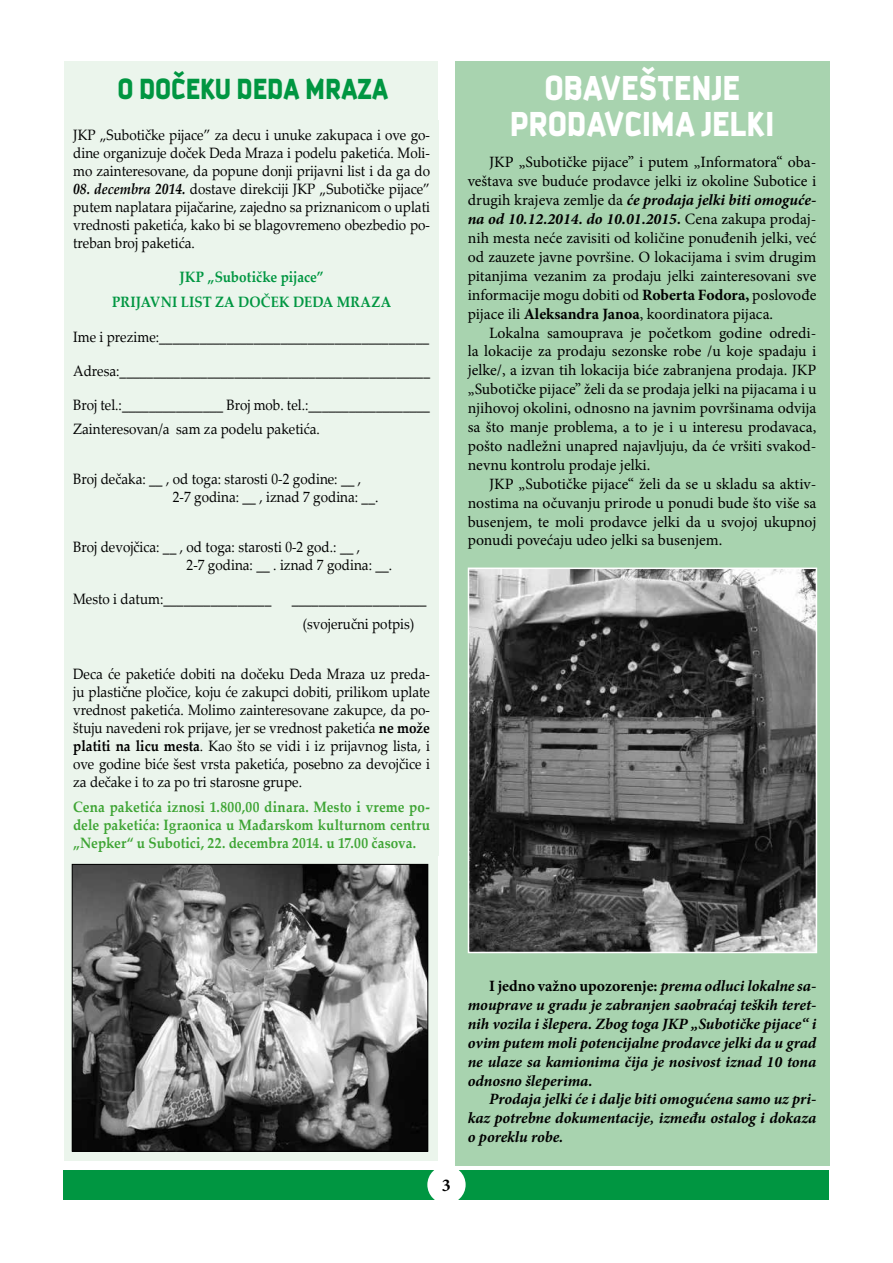
<style>
.page{position:relative;width:893px;height:1263px;background:#fff}
.page>*{position:absolute;margin:0;border:0;box-sizing:border-box;transform-origin:0 0}
.t1{font:900 37.5px/36px "Kautiva Pro";color:#fff;text-align:center;scale:.86 1}
.t2{font:900 31.5px "Kautiva Pro";color:#009641;scale:.85 1}
.t3{font:700 18px "Minion Pro";color:#000}
.t4{font:15.75px/18.9px "Minion Pro";color:#000;text-align:justify}
.t5{font:italic 700 15.75px/18.9px "Minion Pro";letter-spacing:-.005em;color:#000;text-align:justify}
.t6{font:15px/18px "Palatino Linotype";color:#000;text-align:justify;scale:.9 1}
.t7{font:700 15px/18px "Palatino Linotype";letter-spacing:.005em;color:#3fa535;text-align:justify;scale:.9 1}
.t8{font:700 15px/24.8px "Palatino Linotype";letter-spacing:.01em;color:#009641;text-align:center;scale:.9 1}
.s1{font-weight:700;font-style:italic}
.s2{font-weight:700}
.s3{font-style:normal}
</style>
<div class="page">
<div style="left:64px;top:1170px;width:765px;height:29px;background:#009641"></div>
<div style="left:427px;top:1165px;width:39px;height:39px;background:#fff;border-radius:50%"></div>
<div style="left:455px;top:61px;width:374px;height:1104px;background:#a8d3af"></div>
<img style="left:471px;top:570px;width:343px;height:380px">
<div style="left:468px;top:567px;width:349px;height:386px;border:2px solid #fff"></div>
<div style="left:64px;top:61px;width:374px;height:1100px;background:#ebf5ec"></div>
<div style="left:65px;top:120px;width:374px;height:736px;background:#ebf5ec"></div>
<img style="left:74px;top:866px;width:352px;height:283px">
<div style="left:72px;top:864px;width:356px;height:287px;border:1px solid #000"></div>
<h2 class="t2" style="left:118px;top:70px;width:320px">O DOČEKU DEDA MRAZA</h2>
<p class="t6" style="left:73px;top:125px;width:398px">JKP „Subotičke pijace” za decu i unuke zakupaca i ove go&shy;dine organizuje doček Deda Mraza i podelu paketića. Moli&shy;mo zainteresovane, da popune donji prijavni list i da ga do</p>
<p class="t6" style="left:73px;top:179px;width:398px"><span class="s1">08. decembra 2014.</span> dostave direkciji JKP „Subotičke pijace” putem naplatara pijačarine, zajedno sa priznanicom o uplati vrednosti paketića, kako bi se blagovremeno obezbedio po&shy;treban broj paketića.</p>
<p class="t8" style="left:112px;top:264px;width:312px">JKP „Subotičke pijace”<br>PRIJAVNI LIST ZA DOČEK DEDA MRAZA</p>
<p class="t6" style="left:73px;top:327px;width:397px">Ime i prezime:________________________________________</p>
<p class="t6" style="left:73px;top:361px;width:398px">Adresa:______________________________________________</p>
<p class="t6" style="left:73px;top:391px;width:398px;line-height:24.8px">Broj tel.:_______________ Broj mob. tel.:__________________<br>Zainteresovan/a sam za podelu paketića.</p>
<p class="t6" style="left:173px;top:469px;width:230px;text-indent:-100px">Broj dečaka: __ , od toga: starosti 0-2 godine: __ ,<br>2-7 godina: __ , iznad 7 godina: __.</p>
<p class="t6" style="left:187px;top:537px;width:230px;text-indent:-113px">Broj devojčica: __ , od toga: starosti 0-2 god.: __ ,<br>2-7 godina: __ . iznad 7 godina: __.</p>
<p class="t6" style="left:73px;top:589px;width:222px">Mesto i datum:________________</p>
<p class="t6" style="left:292px;top:586px;width:151px;line-height:24.8px;text-align:center">____________________ (svojeručni potpis)</p>
<p class="t6" style="left:73px;top:664px;width:398px">Deca će paketiće dobiti na dočeku Deda Mraza uz preda&shy;ju plastične pločice, koju će zakupci dobiti, prilikom uplate vrednost paketića. Molimo zainteresovane zakupce, da po&shy;štuju navedeni rok prijave, jer se vrednost paketića <span class="s2">ne može platiti na licu mesta</span>. Kao što se vidi i iz prijavnog lista, i ove godine biće šest vrsta paketića, posebno za devojčice i za dečake i to za po tri starosne grupe.</p>
<p class="t7" style="left:73px;top:797px;width:398px">Cena paketića iznosi 1.800,00 dinara. Mesto i vreme po&shy;dele paketića: Igraonica u Mađarskom kulturnom centru „Nepker“ u Subotici, 22. decembra 2014. u 17.00 časova.</p>
<h1 class="t1" style="left:510px;top:69px;width:309px">OBAVEŠTENJE<br>PRODAVCIMA JELKI</h1>
<p class="t4" style="left:468px;top:153px;width:350px;text-indent:21px">JKP „Subotičke pijace” i putem „Informatora“ oba&shy;veštava sve buduće prodavce jelki iz okoline Subotice i drugih krajeva zemlje da <span class="s1">će prodaja jelki biti omoguće&shy;na od 10.12.2014. do 10.01.2015.</span> Cena zakupa prodaj&shy;nih mesta neće zavisiti od količine ponuđenih jelki, već od zauzete javne površine. O lokacijama i svim drugim pitanjima vezanim za prodaju jelki zainteresovani sve informacije mogu dobiti od <span class="s2">Roberta Fodora,</span> poslovođe pijace ili <span class="s2">Aleksandra Janoa</span>, koordinatora pijaca.</p>
<p class="t4" style="left:468px;top:323px;width:350px;text-indent:21px">Lokalna samouprava je početkom godine odredi&shy;la lokacije za prodaju sezonske robe /u koje spadaju i jelke/, a izvan tih lokacija biće zabranjena prodaja. JKP „Subotičke pijace” želi da se prodaja jelki na pijacama i u njihovoj okolini, odnosno na javnim površinama odvija sa što manje problema, a to je i u interesu prodavaca, pošto nadležni unapred najavljuju, da će vršiti svakod&shy;nevnu kontrolu prodaje jelki.</p>
<p class="t4" style="left:468px;top:474px;width:350px;text-indent:21px">JKP „Subotičke pijace“ želi da se u skladu sa aktiv&shy;nostima na očuvanju prirode u ponudi bude što više sa busenjem, te moli prodavce jelki da u svojoj ukupnoj ponudi povećaju udeo jelki sa busenjem.</p>
<p class="t3" style="left:442px;top:1173px;width:10px">3</p>
<p class="t5" style="left:468px;top:976px;width:350px;text-indent:21px"><span class="s3">I jedno važno upozorenje:</span> prema odluci lokalne sa&shy;mouprave u gradu je zabranjen saobraćaj teških teret&shy;nih vozila i šlepera. Zbog toga JKP „Subotičke pijace“ i ovim putem moli potencijalne prodavce jelki da u grad ne ulaze sa kamionima čija je nosivost iznad 10 tona odnosno šleperima.</p>
<p class="t5" style="left:468px;top:1090px;width:350px;text-indent:21px">Prodaja jelki će i dalje biti omogućena samo uz pri&shy;kaz potrebne dokumentacije, između ostalog i dokaza o poreklu robe.</p>
</div>
